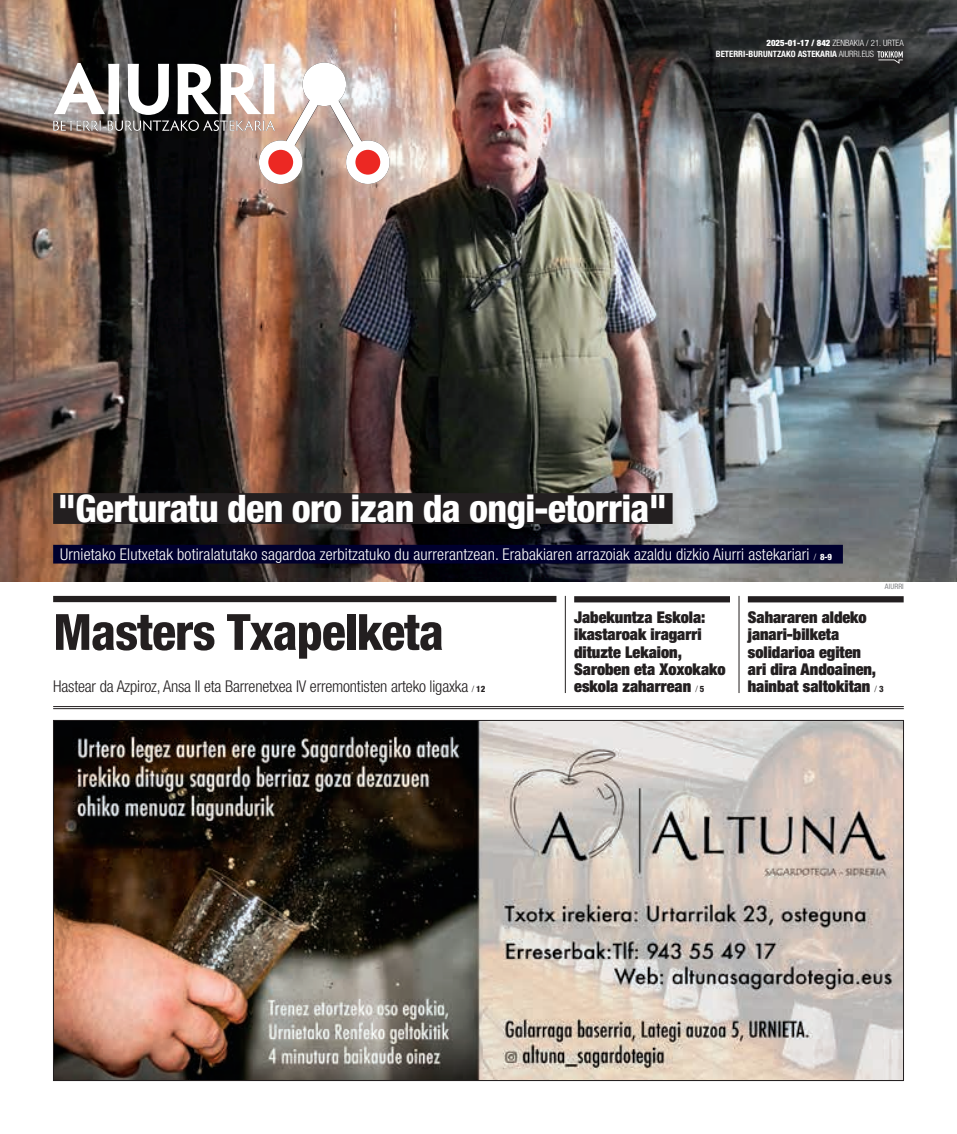
<style>
.page{position:relative;width:957px;height:1134px;background:#fff}
.page>*{position:absolute;margin:0;border:0;box-sizing:border-box;transform-origin:0 0}
.t1{font:800 condensed 50px "Helvetica Neue";letter-spacing:-.02em;color:#231f20}
.t2{font:800 condensed 38px "Helvetica Neue";letter-spacing:-.02em;color:#fff}
.t3{font:900 expanded 16.25px/17.2px "Helvetica Neue";color:#231f20}
.t4{font:300 condensed 16.25px "Helvetica Neue";letter-spacing:.01em;color:#fff}
.t5{font:300 condensed 16.25px "Helvetica Neue";letter-spacing:-.01em;color:#231f20}
.t6{font:300 condensed 8.75px/11.2px "Helvetica Neue";letter-spacing:.035em;color:#fff}
.t7{font:condensed 7.5px "Helvetica Neue";color:#808285}
.s1{font-weight:900}
.s2{font-weight:700}
.s3{font-size:8.75px}
.s4{font-weight:800;font-size:8.75px}
.s5{font-weight:300;font-stretch:condensed;font-size:8.75px}
.s6{font-weight:800;font-stretch:condensed;font-size:8.75px}
</style>
<div class="page">
<img style="left:0;top:0;width:957px;height:581px">
<div style="left:710px;top:36px;width:201px;height:37px;background:#231f20;opacity:.75"></div>
<svg style="left:877px;top:51px;width:25px;height:13px"></svg>
<div style="left:53px;top:493px;width:619px;height:31px;background:#231f20"></div>
<div style="left:53px;top:545px;width:790px;height:18px;background:#00002e"></div>
<hr style="left:738px;top:596px;width:1px;height:97px;background:#231f20">
<hr style="left:565px;top:596px;width:1px;height:97px;background:#231f20">
<div style="left:748px;top:596px;width:155px;height:6px;background:#231f20"></div>
<div style="left:574px;top:596px;width:156px;height:6px;background:#231f20"></div>
<div style="left:53px;top:596px;width:503px;height:6px;background:#231f20"></div>
<svg style="left:53px;top:63px;width:328px;height:113px"></svg>
<svg style="left:351px;top:145px;width:34px;height:34px"></svg>
<div style="left:346px;top:140px;width:44px;height:44px;border:9px solid #fff;border-radius:50%"></div>
<svg style="left:264px;top:145px;width:34px;height:34px"></svg>
<div style="left:259px;top:140px;width:43px;height:44px;border:9px solid #fff;border-radius:50%"></div>
<div style="left:302px;top:62px;width:44px;height:44px;background:#fff;border-radius:50%"></div>
<img style="left:55px;top:722px;width:847px;height:357px">
<hr style="left:53px;top:706px;width:851px;height:1px;background:#231f20">
<hr style="left:53px;top:708px;width:851px;height:1px;background:#231f20">
<p class="t6" style="left:716px;top:37px;width:189px;text-indent:51px"><span class="s1">2025-01-17 / 842</span> zenbakia / 21. urtea<br><span class="s2">BETERRI-BURUNTZAKO ASTEKARIA</span> aiurri.eus</p>
<h2 class="t2" style="left:58px;top:484px;width:611px">"Gerturatu den oro izan da ongi-etorria"</h2>
<p class="t4" style="left:60px;top:545px;width:773px">Urnietako Elutxetak botiralatutako sagardoa zerbitzatuko du aurrerantzean. Erabakiaren arrazoiak azaldu dizkio Aiurri astekariari <span class="s3">/</span> <span class="s4">8-9</span></p>
<p class="t7" style="left:885px;top:581px;width:20px">AIURRI</p>
<h1 class="t1" style="left:53px;top:601px;width:392px">Masters Txapelketa</h1>
<p class="t5" style="left:53px;top:677px;width:433px">Hastear da Azpiroz, Ansa II eta Barrenetxea IV erremontisten arteko ligaxka <span class="s3">/</span> <span class="s4">12</span></p>
<p class="t3" style="left:574px;top:608px;width:153px">Jabekuntza Eskola: ikastaroak iragarri dituzte Lekaion,<br>Saroben eta Xoxokako eskola zaharrean <span class="s5">/</span> <span class="s6">5</span></p>
<p class="t3" style="left:748px;top:608px;width:137px">Sahararen aldeko janari-bilketa solidarioa egiten<br>ari dira Andoainen, hainbat saltokitan <span class="s5">/</span> <span class="s6">3</span></p>
</div>
